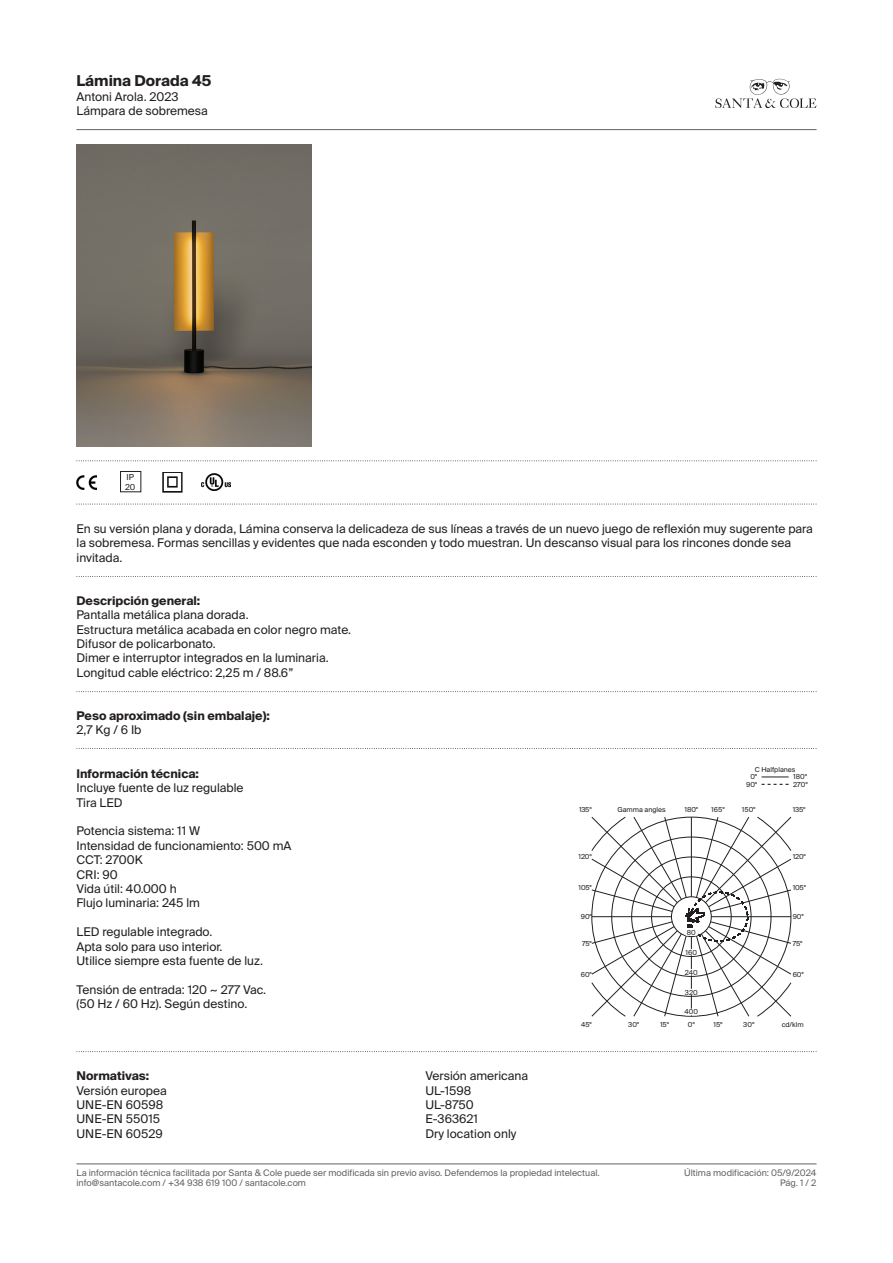
<style>
.page{position:relative;width:893px;height:1263px;background:#fff}
.page>*{position:absolute;margin:0;border:0;box-sizing:border-box;transform-origin:0 0}
.t1{font:700 15px "Suisse Intl";color:#231f20}
.t2{font:12px/14.4px "Suisse Intl";color:#231f20}
.t3{font:700 12px "Suisse Intl";color:#231f20}
.t4{font:9px "Suisse Intl";color:#636366}
.t5{font:8.25px "Suisse Intl";color:#231f20}
.t6{font:7.5px/7.5px "Suisse BP Intl";color:#231f20;text-align:center}
.s1{font-weight:700}
</style>
<div class="page">
<svg style="left:715px;top:79px;width:101px;height:29px"></svg>
<hr style="left:77px;top:129px;width:739px;height:1px;background:#636366">
<hr style="left:77px;top:1163px;width:739px;height:1px;background:#636366">
<svg style="left:77px;top:460px;width:740px;height:1px"></svg>
<svg style="left:77px;top:504px;width:740px;height:1px"></svg>
<svg style="left:77px;top:748px;width:740px;height:1px"></svg>
<svg style="left:77px;top:691px;width:740px;height:1px"></svg>
<svg style="left:77px;top:576px;width:740px;height:1px"></svg>
<img style="left:77px;top:144px;width:234px;height:302px">
<svg style="left:77px;top:1051px;width:740px;height:1px"></svg>
<img style="left:77px;top:475px;width:19px;height:14px">
<img style="left:201px;top:473px;width:30px;height:18px">
<img style="left:162px;top:472px;width:21px;height:20px">
<div style="left:120px;top:471px;width:21px;height:21px;border:1px solid #231f20"></div>
<svg style="left:592px;top:817px;width:199px;height:199px"></svg>
<div style="left:684px;top:949px;width:15px;height:6px;background:#fff;border-radius:3px"></div>
<div style="left:684px;top:929px;width:15px;height:6px;background:#fff;border-radius:3px"></div>
<div style="left:684px;top:969px;width:15px;height:6px;background:#fff;border-radius:3px"></div>
<div style="left:684px;top:989px;width:15px;height:6px;background:#fff;border-radius:3px"></div>
<div style="left:683px;top:1008px;width:16px;height:7px;background:#fff;border-radius:3px"></div>
<svg style="left:762px;top:784px;width:27px;height:1px"></svg>
<svg style="left:762px;top:776px;width:27px;height:1px"></svg>
<p class="t1" style="left:77px;top:72px;width:137px">Lámina Dorada 45</p>
<p class="t2" style="left:77px;top:89px;width:133px">Antoni Arola. 2023<br>Lámpara de sobremesa</p>
<p class="t5" style="left:126px;top:472px;width:9px">IP</p>
<p class="t5" style="left:125px;top:482px;width:12px">20</p>
<p class="t2" style="left:77px;top:521px;width:738px">En su versión plana y dorada, Lámina conserva la delicadeza de sus líneas a través de un nuevo juego de reflexión muy sugerente para la sobremesa. Formas sencillas y evidentes que nada esconden y todo muestran. Un descanso visual para los rincones donde sea invitada.</p>
<p class="t2" style="left:77px;top:593px;width:174px"><span class="s1">Descripción general:<br></span>Pantalla metálica plana dorada.</p>
<p class="t2" style="left:77px;top:622px;width:276px">Estructura metálica acabada en color negro mate.</p>
<p class="t2" style="left:77px;top:637px;width:141px">Difusor de policarbonato.</p>
<p class="t2" style="left:77px;top:651px;width:254px">Dimer e interruptor integrados en la luminaria.</p>
<p class="t2" style="left:77px;top:665px;width:218px">Longitud cable eléctrico: 2,25 m / 88.6”</p>
<p class="t3" style="left:77px;top:709px;width:195px">Peso aproximado (sin embalaje):</p>
<p class="t2" style="left:77px;top:723px;width:66px">2,7 Kg / 6 Ib</p>
<p class="t2" style="left:77px;top:766px;width:169px"><span class="s1">Información técnica:<br></span>Incluye fuente de luz regulable</p>
<p class="t2" style="left:77px;top:795px;width:48px">Tira LED</p>
<p class="t2" style="left:77px;top:824px;width:216px">Potencia sistema: 11 W<br>Intensidad de funcionamiento: 500 mA</p>
<p class="t2" style="left:77px;top:853px;width:102px">CCT: 2700K<br>CRI: 90<br>Vida útil: 40.000 h</p>
<p class="t2" style="left:77px;top:896px;width:125px">Flujo luminaria: 245 lm</p>
<p class="t2" style="left:77px;top:925px;width:137px">LED regulable integrado.</p>
<p class="t2" style="left:77px;top:939px;width:147px">Apta solo para uso interior.</p>
<p class="t2" style="left:77px;top:953px;width:188px">Utilice siempre esta fuente de luz.</p>
<p class="t2" style="left:77px;top:982px;width:191px">Tensión de entrada: 120 ~ 277 Vac. (50 Hz / 60 Hz). Según destino.</p>
<p class="t2" style="left:77px;top:1069px;width:92px"><span class="s1">Normativas:<br></span>Versión europea<br>UNE-EN 60598</p>
<p class="t2" style="left:77px;top:1112px;width:85px">UNE-EN 55015</p>
<p class="t2" style="left:77px;top:1126px;width:88px">UNE-EN 60529</p>
<p class="t2" style="left:425px;top:1069px;width:104px">Versión americana</p>
<p class="t2" style="left:425px;top:1083px;width:47px">UL-1598</p>
<p class="t2" style="left:425px;top:1097px;width:50px">UL-8750</p>
<p class="t2" style="left:425px;top:1112px;width:54px">E-363621</p>
<p class="t2" style="left:425px;top:1126px;width:92px">Dry location only</p>
<p class="t6" style="left:755px;top:765px;width:42px">C Halfplanes</p>
<p class="t6" style="left:746px;top:773px;width:13px">0º<br>90º</p>
<p class="t6" style="left:793px;top:773px;width:16px;text-align:left">180º<br>270º</p>
<p class="t6" style="left:579px;top:805px;width:14px">135º</p>
<p class="t6" style="left:742px;top:805px;width:15px">150°</p>
<p class="t6" style="left:617px;top:805px;width:50px">Gamma angles</p>
<p class="t6" style="left:684px;top:805px;width:15px">180°</p>
<p class="t6" style="left:711px;top:805px;width:15px">165°</p>
<p class="t6" style="left:793px;top:805px;width:14px">135º</p>
<p class="t6" style="left:579px;top:853px;width:15px">120º</p>
<p class="t6" style="left:793px;top:853px;width:15px">120º</p>
<p class="t6" style="left:579px;top:884px;width:15px">105°</p>
<p class="t6" style="left:793px;top:884px;width:15px">105°</p>
<p class="t6" style="left:581px;top:913px;width:12px">90°</p>
<p class="t6" style="left:793px;top:913px;width:12px">90°</p>
<p class="t6" style="left:582px;top:939px;width:11px">75°</p>
<p class="t6" style="left:581px;top:970px;width:12px">60°</p>
<p class="t6" style="left:687px;top:928px;width:10px">80</p>
<p class="t6" style="left:686px;top:948px;width:13px">160</p>
<p class="t6" style="left:685px;top:968px;width:15px">240</p>
<p class="t6" style="left:685px;top:988px;width:14px">320</p>
<p class="t6" style="left:685px;top:1008px;width:15px">400</p>
<p class="t6" style="left:793px;top:939px;width:11px">75°</p>
<p class="t6" style="left:793px;top:970px;width:12px">60°</p>
<p class="t6" style="left:581px;top:1020px;width:12px">45°</p>
<p class="t6" style="left:628px;top:1020px;width:13px">30º</p>
<p class="t6" style="left:660px;top:1020px;width:11px">15º</p>
<p class="t6" style="left:688px;top:1020px;width:9px">0º</p>
<p class="t6" style="left:713px;top:1020px;width:11px">15º</p>
<p class="t6" style="left:743px;top:1020px;width:13px">30º</p>
<p class="t6" style="left:782px;top:1020px;width:23px">cd/klm</p>
<p class="t4" style="left:77px;top:1167px;width:525px">La información técnica facilitada por Santa &amp; Cole puede ser modificada sin previo aviso. Defendemos la propiedad intelectual.</p>
<p class="t4" style="left:684px;top:1167px;width:134px">Última modificación: 05/9/2024</p>
<p class="t4" style="left:77px;top:1178px;width:231px">info@santacole.com / +34 938 619 100 / santacole.com</p>
<p class="t4" style="left:780px;top:1178px;width:38px">Pág. 1 / 2</p>
</div>
